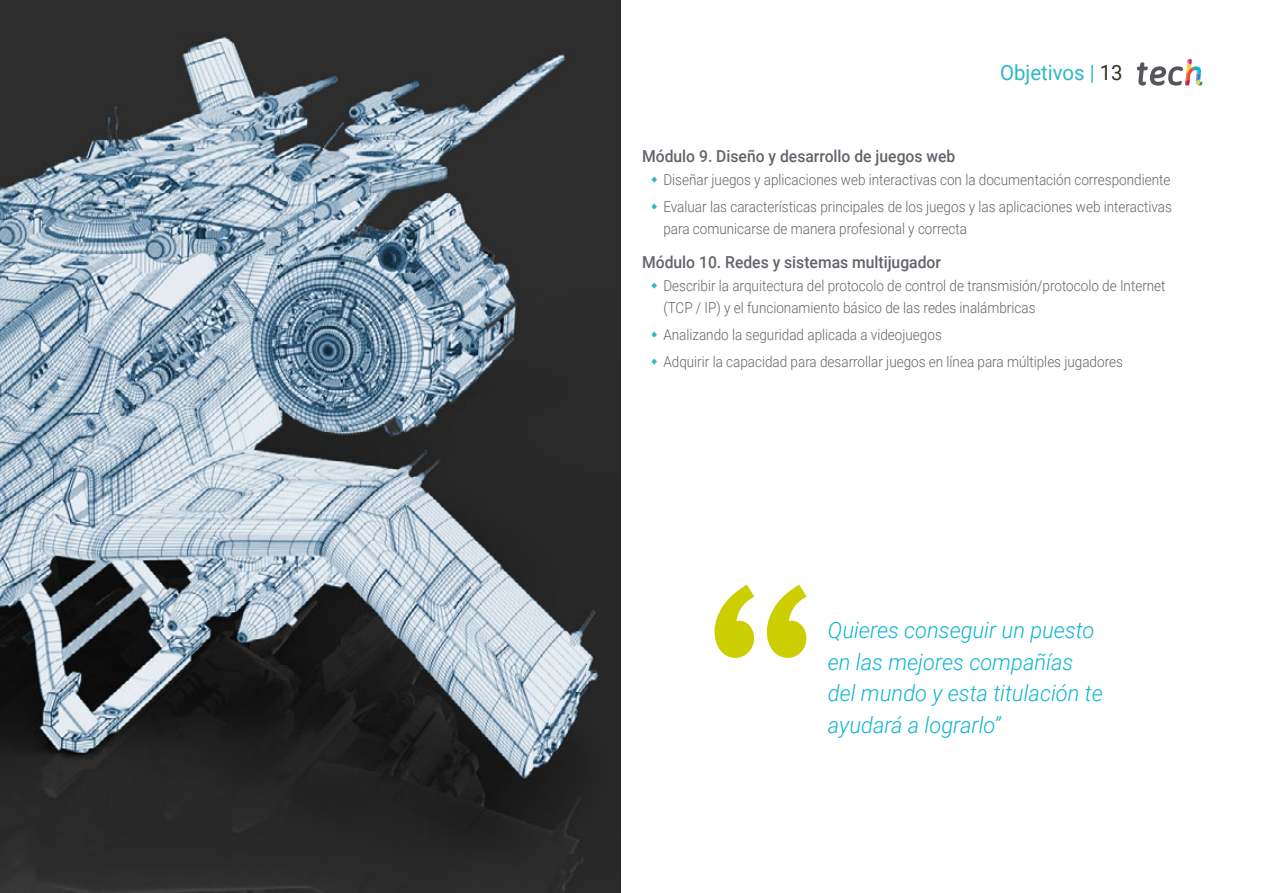
<style>
.page{position:relative;width:1263px;height:893px;background:#fff}
.page>*{position:absolute;margin:0;border:0;box-sizing:border-box;transform-origin:0 0}
.t1{font:italic 300 22.5px/31.5px "Roboto";color:#0fb6cf}
.t2{font:21px "Roboto";color:#2db8c5}
.t3{font:500 16.5px "Roboto";color:#61646a;scale:.95 1}
.t4{font:300 15px/26.7px "Roboto";color:#61646a;scale:.9 1}
.s1{color:#312e20}
</style>
<div class="page">
<img style="left:0;top:0;width:621px;height:893px">
<svg style="left:1137px;top:59px;width:65px;height:27px"></svg>
<svg style="left:714px;top:585px;width:93px;height:73px"></svg>
<h2 class="t2" style="left:1000px;top:57px;width:124px">Objetivos | <span class="s1">13</span></h2>
<p class="t3" style="left:642px;top:145px;width:331px">Módulo 9. Diseño y desarrollo de juegos web</p>
<p class="t4" style="left:663px;top:166px;width:566px">Diseñar juegos y aplicaciones web interactivas con la documentación correspondiente<br>Evaluar las características principales de los juegos y las aplicaciones web interactivas</p>
<p class="t4" style="left:663px;top:215px;width:339px">para comunicarse de manera profesional y correcta</p>
<p class="t3" style="left:642px;top:251px;width:316px">Módulo 10. Redes y sistemas multijugador</p>
<p class="t4" style="left:663px;top:274px;width:559px;line-height:22.5px">Describir la arquitectura del protocolo de control de transmisión/protocolo de Internet (TCP / IP) y el funcionamiento básico de las redes inalámbricas</p>
<p class="t4" style="left:663px;top:321px;width:512px">Analizando la seguridad aplicada a videojuegos<br>Adquirir la capacidad para desarrollar juegos en línea para múltiples jugadores</p>
<h1 class="t1" style="left:828px;top:614px;width:276px">Quieres conseguir un puesto en las mejores compañías del mundo y esta titulación te ayudará a lograrlo”</h1>
</div>
